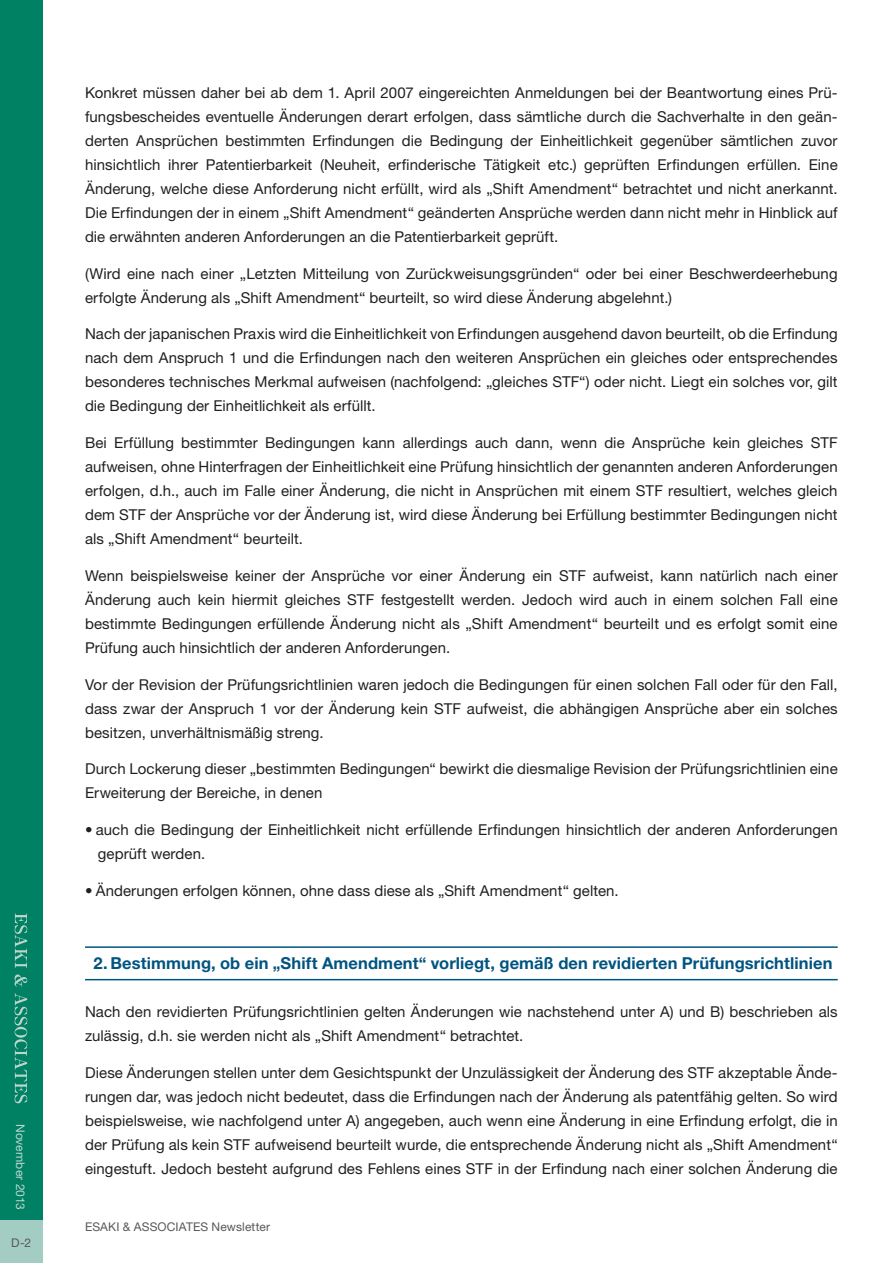
<style>
.page{position:relative;width:893px;height:1263px;background:#fff}
.page>*{position:absolute;margin:0;border:0;box-sizing:border-box;transform-origin:0 0}
.t1{font:700 16.5px "Helvetica Neue LT Pro";letter-spacing:.005em;color:#005480}
.t2{font:15px/24px "Helvetica Neue LT Pro";letter-spacing:.005em;color:#231f20;text-align:justify}
.t3{font:12px "Helvetica Neue LT Pro";letter-spacing:.015em;color:#57585a}
.t4{font:12px "Helvetica Neue LT Pro";letter-spacing:.005em;color:#bcd6cd}
</style>
<div class="page">
<div style="left:0;top:0;width:43px;height:1263px;background:#008164"></div>
<div style="left:0;top:1220px;width:43px;height:43px;background:#a3ccc2"></div>
<svg style="left:15px;top:913px;width:12px;height:55px"></svg>
<svg style="left:15px;top:974px;width:12px;height:13px"></svg>
<svg style="left:15px;top:993px;width:12px;height:110px"></svg>
<hr style="left:85px;top:979px;width:753px;height:1px;background:#005480">
<hr style="left:85px;top:946px;width:753px;height:2px;background:#005480">
<p class="t4" style="left:28px;top:1124px;width:87px;rotate:90deg">November 2013</p>
<p class="t3" style="left:11px;top:1235px;width:22px">D-2</p>
<p class="t2" style="left:85px;top:80px;width:754px">Konkret müssen daher bei ab dem 1. April 2007 eingereichten Anmeldungen bei der Beantwortung eines Prü&shy;fungsbescheides eventuelle Änderungen derart erfolgen, dass sämtliche durch die Sachverhalte in den geän&shy;derten Ansprüchen bestimmten Erfindungen die Bedingung der Einheitlichkeit gegenüber sämtlichen zuvor hinsichtlich ihrer Patentierbarkeit (Neuheit, erfinderische Tätigkeit etc.) geprüften Erfindungen erfüllen. Eine Änderung, welche diese Anforderung nicht erfüllt, wird als „Shift Amendment“ betrachtet und nicht anerkannt.<br>Die Erfindungen der in einem „Shift Amendment“ geänderten Ansprüche werden dann nicht mehr in Hinblick auf die erwähnten anderen Anforderungen an die Patentierbarkeit geprüft.</p>
<p class="t2" style="left:85px;top:261px;width:754px">(Wird eine nach einer „Letzten Mitteilung von Zurückweisungsgründen“ oder bei einer Beschwerdeerhebung erfolgte Änderung als „Shift Amendment“ beurteilt, so wird diese Änderung abgelehnt.)</p>
<p class="t2" style="left:85px;top:322px;width:754px">Nach der japanischen Praxis wird die Einheitlichkeit von Erfindungen ausgehend davon beurteilt, ob die Erfindung nach dem Anspruch 1 und die Erfindungen nach den weiteren Ansprüchen ein gleiches oder entsprechendes besonderes technisches Merkmal aufweisen (nachfolgend: „gleiches STF“) oder nicht. Liegt ein solches vor, gilt die Bedingung der Einheitlichkeit als erfüllt.</p>
<p class="t2" style="left:85px;top:431px;width:754px">Bei Erfüllung bestimmter Bedingungen kann allerdings auch dann, wenn die Ansprüche kein gleiches STF aufweisen, ohne Hinterfragen der Einheitlichkeit eine Prüfung hinsichtlich der genannten anderen Anforderungen erfolgen, d.h., auch im Falle einer Änderung, die nicht in Ansprüchen mit einem STF resultiert, welches gleich dem STF der Ansprüche vor der Änderung ist, wird diese Änderung bei Erfüllung bestimmter Bedingungen nicht als „Shift Amendment“ beurteilt.</p>
<p class="t2" style="left:85px;top:563px;width:754px">Wenn beispielsweise keiner der Ansprüche vor einer Änderung ein STF aufweist, kann natürlich nach einer Änderung auch kein hiermit gleiches STF festgestellt werden. Jedoch wird auch in einem solchen Fall eine bestimmte Bedingungen erfüllende Änderung nicht als „Shift Amendment“ beurteilt und es erfolgt somit eine Prüfung auch hinsichtlich der anderen Anforderungen.</p>
<p class="t2" style="left:85px;top:672px;width:754px">Vor der Revision der Prüfungsrichtlinien waren jedoch die Bedingungen für einen solchen Fall oder für den Fall, dass zwar der Anspruch 1 vor der Änderung kein STF aufweist, die abhängigen Ansprüche aber ein solches besitzen, unverhältnismäßig streng.</p>
<p class="t2" style="left:85px;top:757px;width:754px">Durch Lockerung dieser „bestimmten Bedingungen“ bewirkt die diesmalige Revision der Prüfungsrichtlinien eine<br>Erweiterung der Bereiche, in denen</p>
<p class="t2" style="left:98px;top:818px;width:741px;text-indent:-13px">• auch die Bedingung der Einheitlichkeit nicht erfüllende Erfindungen hinsichtlich der anderen Anforderungen geprüft werden.</p>
<p class="t2" style="left:85px;top:878px;width:535px">• Änderungen erfolgen können, ohne dass diese als „Shift Amendment“ gelten.</p>
<p class="t1" style="left:94px;top:953px;width:740px">2. Bestimmung, ob ein „Shift Amendment“ vorliegt, gemäß den revidierten Prüfungsrichtlinien</p>
<p class="t2" style="left:85px;top:1000px;width:754px">Nach den revidierten Prüfungsrichtlinien gelten Änderungen wie nachstehend unter A) und B) beschrieben als zulässig, d.h. sie werden nicht als „Shift Amendment“ betrachtet.</p>
<p class="t2" style="left:85px;top:1060px;width:754px">Diese Änderungen stellen unter dem Gesichtspunkt der Unzulässigkeit der Änderung des STF akzeptable Ände&shy;rungen dar, was jedoch nicht bedeutet, dass die Erfindungen nach der Änderung als patentfähig gelten. So wird beispielsweise, wie nachfolgend unter A) angegeben, auch wenn eine Änderung in eine Erfindung erfolgt, die in der Prüfung als kein STF aufweisend beurteilt wurde, die entsprechende Änderung nicht als „Shift Amendment“ eingestuft. Jedoch besteht aufgrund des Fehlens eines STF in der Erfindung nach einer solchen Änderung die</p>
<p class="t3" style="left:85px;top:1219px;width:187px">ESAKI &amp; ASSOCIATES Newsletter</p>
</div>
